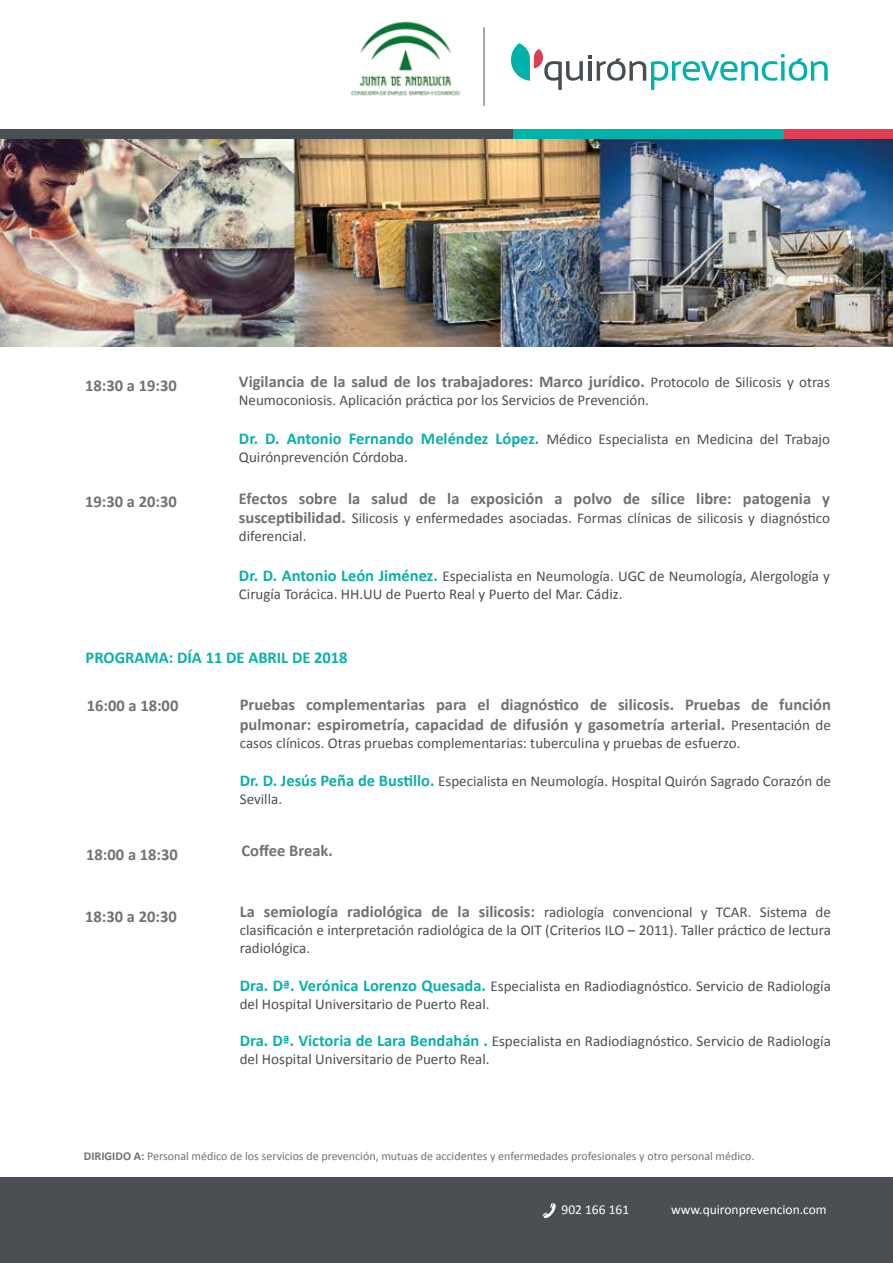
<style>
.page{position:relative;width:893px;height:1263px;background:#fff}
.page>*{position:absolute;margin:0;border:0;box-sizing:border-box;transform-origin:0 0}
.t1{font:700 16.5px/19.8px "Calibri";color:#717170}
.t2{font:700 16.5px "Calibri";color:#08b1a9}
.t3{font:15px/18px "Calibri";color:#4b4f54}
.t4{font:13.5px "Calibri";color:#fff}
.t5{font:12px "Calibri";color:#717170}
.s1{font-weight:400;font-size:15px;color:#4b4f54}
.s2{font-weight:700;font-size:16.5px;color:#08b1a9}
.s3{font-weight:700;font-size:16.5px;color:#717170}
.s4{font-weight:700}
</style>
<div class="page">
<img style="left:0;top:139px;width:893px;height:208px">
<div style="left:0;top:1178px;width:893px;height:85px;background:#4b4f54"></div>
<svg style="left:542px;top:1203px;width:14px;height:15px"></svg>
<div style="left:430px;top:129px;width:371px;height:10px;background:#00b2a9"></div>
<div style="left:784px;top:129px;width:109px;height:10px;background:#e03e52"></div>
<div style="left:0;top:129px;width:513px;height:10px;background:#4b4f54"></div>
<img style="left:350px;top:21px;width:111px;height:75px">
<hr style="left:484px;top:27px;width:1px;height:79px;background:#484d52">
<svg style="left:511px;top:43px;width:80px;height:47px"></svg>
<svg style="left:597px;top:54px;width:231px;height:36px"></svg>
<p class="t1" style="left:85px;top:375px;width:93px">18:30 a 19:30</p>
<p class="t1" style="left:85px;top:491px;width:93px">19:30 a 20:30</p>
<p class="t1" style="left:239px;top:371px;width:593px">Vigilancia de la salud de los trabajadores: Marco jurídico. <span class="s1">Protocolo de Silicosis y otras</span></p>
<p class="t3" style="left:239px;top:391px;width:412px">Neumoconiosis. Aplicación práctica por los Servicios de Prevención.</p>
<p class="t3" style="left:239px;top:430px;width:593px"><span class="s2">Dr. D. Antonio Fernando Meléndez López.</span> Médico Especialista en Medicina del Trabajo<br>Quirónprevención Córdoba.</p>
<p class="t1" style="left:239px;top:488px;width:593px">Efectos sobre la salud de la exposición a polvo de sílice libre: patogenia y</p>
<p class="t3" style="left:239px;top:509px;width:593px"><span class="s3">susceptibilidad.</span> Silicosis y enfermedades asociadas. Formas clínicas de silicosis y diagnóstico diferencial.</p>
<p class="t3" style="left:239px;top:567px;width:593px"><span class="s2">Dr. D. Antonio León Jiménez.</span> Especialista en Neumología. UGC de Neumología, Alergología y<br>Cirugía Torácica. HH.UU de Puerto Real y Puerto del Mar. Cádiz.</p>
<p class="t2" style="left:86px;top:646px;width:264px">PROGRAMA: DÍA 11 DE ABRIL DE 2018</p>
<p class="t1" style="left:87px;top:695px;width:93px">16:00 a 18:00</p>
<p class="t1" style="left:240px;top:694px;width:593px">Pruebas complementarias para el diagnóstico de silicosis. Pruebas de función pulmonar: espirometría, capacidad de difusión y gasometría arterial. <span class="s1">Presentación de</span></p>
<p class="t3" style="left:240px;top:734px;width:502px">casos clínicos. Otras pruebas complementarias: tuberculina y pruebas de esfuerzo.</p>
<p class="t3" style="left:240px;top:772px;width:593px"><span class="s2">Dr. D. Jesús Peña de Bustillo.</span> Especialista en Neumología. Hospital Quirón Sagrado Corazón de<br>Sevilla.</p>
<p class="t1" style="left:86px;top:844px;width:93px">18:00 a 18:30</p>
<p class="t1" style="left:242px;top:840px;width:93px">Coffee Break.</p>
<p class="t1" style="left:85px;top:906px;width:93px">18:30 a 20:30</p>
<p class="t1" style="left:240px;top:901px;width:593px">La semiología radiológica de la silicosis: <span class="s1">radiología convencional y TCAR. Sistema de</span></p>
<p class="t3" style="left:240px;top:921px;width:593px">clasificación e interpretación radiológica de la OIT (Criterios ILO – 2011). Taller práctico de lectura radiológica.</p>
<p class="t3" style="left:240px;top:976px;width:593px"><span class="s2">Dra. Dª. Verónica Lorenzo Quesada.</span> Especialista en Radiodiagnóstico. Servicio de Radiología del Hospital Universitario de Puerto Real.</p>
<p class="t3" style="left:240px;top:1032px;width:593px"><span class="s2">Dra. Dª. Victoria de Lara Bendahán .</span> Especialista en Radiodiagnóstico. Servicio de Radiología del Hospital Universitario de Puerto Real.</p>
<p class="t5" style="left:84px;top:1148px;width:672px"><span class="s4">DIRIGIDO A:</span> Personal médico de los servicios de prevención, mutuas de accidentes y enfermedades profesionales y otro personal médico.</p>
<p class="t4" style="left:561px;top:1201px;width:69px">902 166 161</p>
<p class="t4" style="left:671px;top:1200px;width:157px">www.quironprevencion.com</p>
</div>
